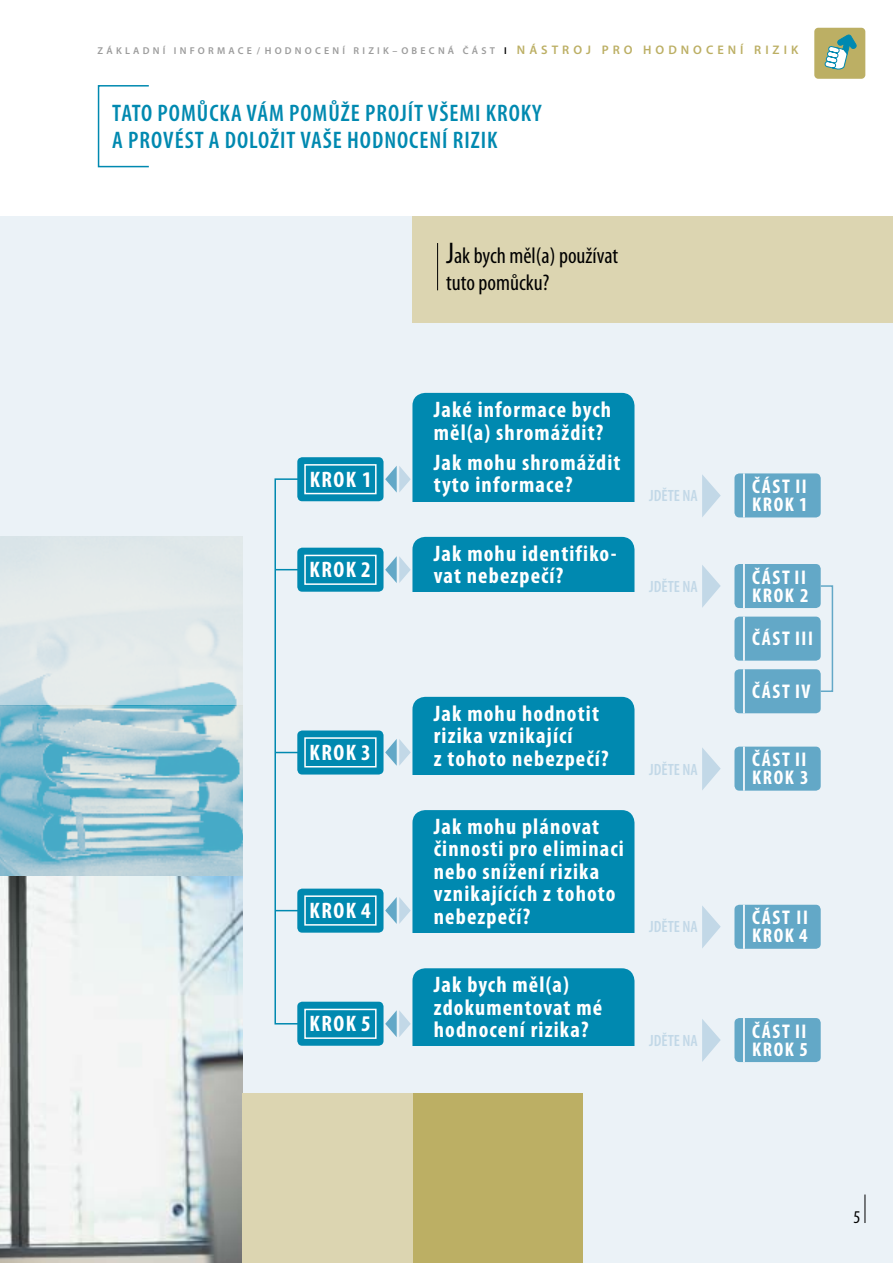
<style>
.page{position:relative;width:893px;height:1263px;background:#fff}
.page>*{position:absolute;margin:0;border:0;box-sizing:border-box;transform-origin:0 0}
.t1{font:600 condensed 24px/27px "Myriad Pro";letter-spacing:.04em;color:#0089b0}
.t2{font:700 condensed 22.5px/22.5px "Myriad Pro";letter-spacing:.05em;color:#fff}
.t3{font:condensed 22.5px/27px "Myriad Pro";color:#000}
.t4{font:700 condensed 19.8px/18px "Myriad Pro";letter-spacing:.08em;color:#fff}
.t5{font:600 condensed 16.35px "Myriad Pro";color:#c2d8e7}
.t6{font:600 9.9px "Myriad Pro";letter-spacing:.325em;color:#9c9c9c}
.s1{color:#000}
.s2{font-size:12.45px;color:#bcaf64}
.s3{font-size:30px}
</style>
<div class="page">
<div style="left:0;top:216px;width:893px;height:1047px;background:#ebf2f7"></div>
<div style="left:734px;top:473px;width:87px;height:44px;background:#63a8c7;border-radius:5px"></div>
<hr style="left:743px;top:473px;width:2px;height:44px;background:#fff">
<div style="left:734px;top:669px;width:87px;height:44px;background:#63a8c7;border-radius:5px"></div>
<hr style="left:743px;top:669px;width:2px;height:44px;background:#fff">
<div style="left:734px;top:617px;width:87px;height:44px;background:#63a8c7;border-radius:5px"></div>
<hr style="left:743px;top:617px;width:2px;height:44px;background:#fff">
<div style="left:734px;top:564px;width:87px;height:44px;background:#63a8c7;border-radius:5px"></div>
<hr style="left:743px;top:564px;width:2px;height:44px;background:#fff">
<div style="left:820px;top:585px;width:13px;height:107px;border:2px solid #63a8c7"></div>
<div style="left:734px;top:747px;width:87px;height:44px;background:#63a8c7;border-radius:5px"></div>
<hr style="left:743px;top:747px;width:2px;height:44px;background:#fff">
<div style="left:734px;top:905px;width:87px;height:44px;background:#63a8c7;border-radius:5px"></div>
<hr style="left:743px;top:905px;width:2px;height:44px;background:#fff">
<div style="left:734px;top:1018px;width:87px;height:44px;background:#63a8c7;border-radius:5px"></div>
<hr style="left:743px;top:1018px;width:2px;height:44px;background:#fff">
<div style="left:297px;top:1002px;width:86px;height:44px;background:#0089b0;border-radius:5px"></div>
<div style="left:297px;top:889px;width:86px;height:44px;background:#0089b0;border-radius:5px"></div>
<div style="left:297px;top:730px;width:86px;height:44px;background:#0089b0;border-radius:5px"></div>
<div style="left:297px;top:548px;width:86px;height:44px;background:#0089b0;border-radius:5px"></div>
<div style="left:297px;top:457px;width:86px;height:44px;background:#0089b0;border-radius:5px"></div>
<div style="left:412px;top:216px;width:481px;height:106px;background:#dcd5b1"></div>
<img style="left:0;top:537px;width:242px;height:726px">
<svg style="left:0;top:706px;width:242px;height:170px;background:#94c4d2"></svg>
<div style="left:98px;top:85px;width:52px;height:82px;border:2px solid #0089b0"></div>
<div style="left:412px;top:1093px;width:171px;height:170px;background:#bcaf64"></div>
<div style="left:242px;top:1093px;width:170px;height:170px;background:#dcd5b1"></div>
<svg style="left:274px;top:478px;width:32px;height:547px"></svg>
<hr style="left:437px;top:243px;width:1px;height:47px;background:#000">
<div style="left:304px;top:1009px;width:73px;height:30px;border:2px solid #fff"></div>
<svg style="left:385px;top:968px;width:249px;height:78px;background:#1a94b7"></svg>
<div style="left:304px;top:895px;width:73px;height:31px;border:2px solid #fff"></div>
<svg style="left:385px;top:810px;width:249px;height:122px;background:#1994b7"></svg>
<div style="left:304px;top:737px;width:73px;height:30px;border:2px solid #fff"></div>
<svg style="left:385px;top:697px;width:249px;height:77px;background:#1994b7"></svg>
<div style="left:304px;top:555px;width:73px;height:30px;border:2px solid #fff"></div>
<svg style="left:385px;top:537px;width:249px;height:55px;background:#1994b7"></svg>
<div style="left:304px;top:464px;width:73px;height:30px;border:2px solid #fff"></div>
<svg style="left:385px;top:393px;width:249px;height:108px;background:#1a94b7"></svg>
<svg style="left:702px;top:1019px;width:19px;height:43px"></svg>
<svg style="left:702px;top:906px;width:19px;height:42px"></svg>
<svg style="left:702px;top:748px;width:19px;height:42px"></svg>
<svg style="left:702px;top:565px;width:19px;height:43px"></svg>
<svg style="left:702px;top:475px;width:19px;height:42px"></svg>
<svg style="left:865px;top:1194px;width:1px;height:29px"></svg>
<div style="left:814px;top:28px;width:51px;height:51px;background:#bcaf64;border-radius:4px"></div>
<svg style="left:824px;top:34px;width:32px;height:36px"></svg>
<p class="t6" style="left:98px;top:44px;width:702px">ZÁKLADNÍ INFORMACE / HODNOCENÍ RIZIK–OBECNÁ ČÁST <span class="s1">I</span> <span class="s2">NÁSTROJ PRO HODNOCENÍ RIZIK</span></p>
<p class="t1" style="left:112px;top:99px;width:431px">TATO POMŮCKA VÁM POMŮŽE PROJÍT VŠEM I KROKY<br>A PROVÉST A DOLOŽIT VAŠE HODNOCENÍ</p>
<p class="t1" style="left:453px;top:126px;width:45px">RIZIK</p>
<p class="t3" style="left:446px;top:242px;width:173px"><span class="s3">J</span>ak bych měl(a) používat tuto pomůcku?</p>
<p class="t2" style="left:434px;top:398px;width:179px">Jaké informace bych měl(a) shromáždit?</p>
<p class="t2" style="left:434px;top:450px;width:188px">Jak mohu shromáždit tyto informace?</p>
<p class="t2" style="left:310px;top:468px;width:64px">KROK 1</p>
<p class="t4" style="left:752px;top:477px;width:57px">ČÁST II<br>KROK 1</p>
<p class="t5" style="left:649px;top:486px;width:42px">JDĚTE NA</p>
<p class="t2" style="left:434px;top:541px;width:184px">Jak mohu identifiko&shy;vat nebezpečí?</p>
<p class="t2" style="left:310px;top:558px;width:63px">KROK 2</p>
<p class="t4" style="left:752px;top:568px;width:58px">ČÁST II<br>KROK 2</p>
<p class="t4" style="left:752px;top:629px;width:62px">ČÁST III</p>
<p class="t4" style="left:752px;top:682px;width:60px">ČÁST IV</p>
<p class="t5" style="left:649px;top:576px;width:42px">JDĚTE NA</p>
<p class="t2" style="left:434px;top:701px;width:176px">Jak mohu hodnotit rizika vznikající<br>z tohoto nebezpečí?</p>
<p class="t2" style="left:310px;top:741px;width:63px">KROK 3</p>
<p class="t4" style="left:752px;top:750px;width:58px">ČÁST II<br>KROK 3</p>
<p class="t5" style="left:649px;top:759px;width:42px">JDĚTE NA</p>
<p class="t2" style="left:434px;top:814px;width:191px">Jak mohu plánovat činnosti pro eliminaci nebo snížení rizika vznikajících z tohoto nebezpečí?</p>
<p class="t2" style="left:310px;top:899px;width:63px">KROK 4</p>
<p class="t4" style="left:752px;top:908px;width:57px">ČÁST II<br>KROK 4</p>
<p class="t5" style="left:649px;top:917px;width:42px">JDĚTE NA</p>
<p class="t2" style="left:434px;top:973px;width:170px">Jak bych měl(a) zdokumentovat mé hodnocení rizika?</p>
<p class="t2" style="left:310px;top:1012px;width:63px">KROK 5</p>
<p class="t4" style="left:752px;top:1022px;width:57px">ČÁST II<br>KROK 5</p>
<p class="t5" style="left:649px;top:1030px;width:42px">JDĚTE NA</p>
</div>
